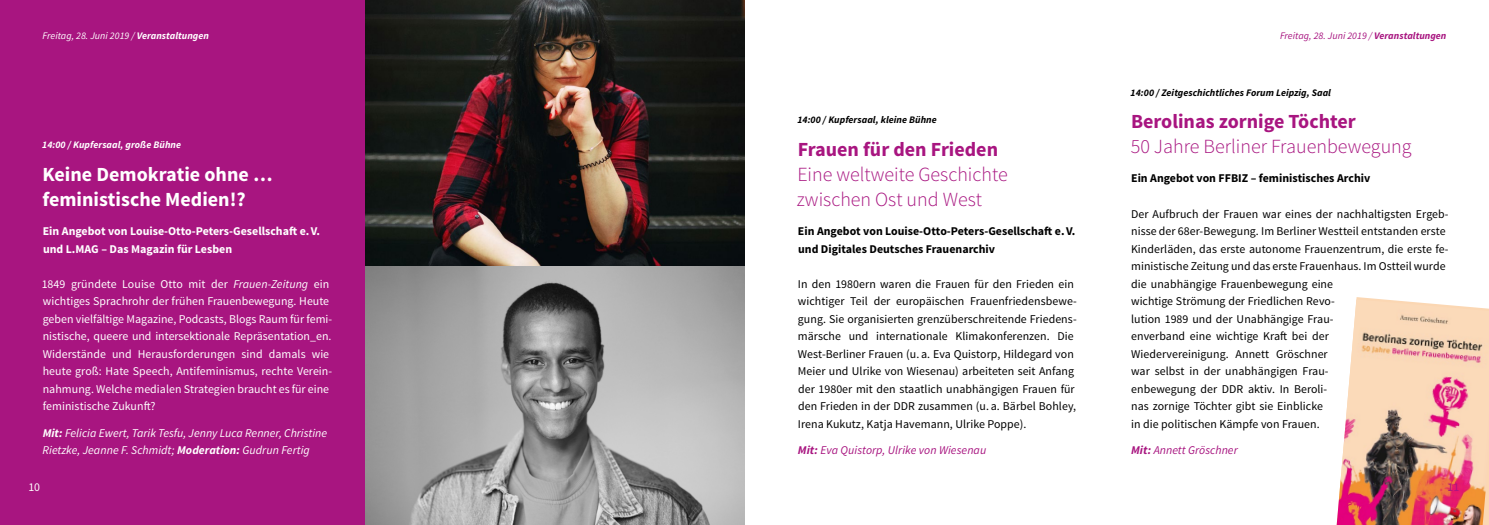
<style>
.page{position:relative;width:1489px;height:525px;background:#fff}
.page>*{position:absolute;margin:0;border:0;box-sizing:border-box;transform-origin:0 0}
.t1{font:300 20px/25px "Source Sans Pro";color:#a81580}
.t2{font:700 20px "Source Sans Pro";color:#a81580}
.t3{font:700 20px/25px "Source Sans Pro";color:#fff}
.t4{font:11.88px/17.5px "Source Sans Pro";letter-spacing:.005em;color:#000}
.t5{font:11.88px/17.5px "Source Sans Pro";letter-spacing:.005em;color:#fff}
.t6{font:700 11.88px/17.5px "Source Sans Pro";color:#000}
.t7{font:italic 11.88px/17.5px "Source Sans Pro";color:#fff}
.t8{font:700 11.88px/17.5px "Source Sans Pro";color:#fff}
.t9{font:italic 11.88px "Source Sans Pro";letter-spacing:.005em;color:#a81580}
.t10{font:11.88px "Source Sans Pro";color:#a81580}
.t11{font:italic 700 10px "Source Sans Pro";letter-spacing:.005em;color:#000}
.t12{font:italic 10px "Source Sans Pro";letter-spacing:.005em;color:#a81580}
.t13{font:italic 10px "Source Sans Pro";letter-spacing:.005em;color:#fff}
.t14{font:italic 700 10px "Source Sans Pro";letter-spacing:.005em;color:#fff}
.s1{font-weight:700}
.s2{font-style:italic}
</style>
<div class="page">
<img style="left:1336px;top:299px;width:152px;height:225px">
<div style="left:0;top:0;width:365px;height:524px;background:#a81580"></div>
<img style="left:365px;top:0;width:379px;height:266px">
<svg style="left:365px;top:266px;width:379px;height:258px;background:#a0a0a0"></svg>
<p class="t13" style="left:43px;top:30px;width:168px">Freitag, 28. Juni 2019 / <span class="s1">Veranstaltungen</span></p>
<p class="t14" style="left:42px;top:138px;width:140px">14:00 / Kupfersaal, große Bühne</p>
<h1 class="t3" style="left:42px;top:162px;width:231px">Keine Demokratie ohne … feministische Medien!?</h1>
<p class="t8" style="left:43px;top:223px;width:279px">Ein Angebot von Louise-Otto-Peters-Gesellschaft e.V. und L.MAG – Das Magazin für Lesben</p>
<p class="t5" style="left:42px;top:275px;width:292px">1849 gründete Louise Otto mit der <span class="s2">Frauen-Zeitung</span> ein wichtiges Sprachrohr der frühen Frauenbewegung. Heute geben vielfältige Magazine, Podcasts, Blogs Raum für femi&shy;nistische, queere und intersektionale Repräsentation_en.<br>Widerstände und Herausforderungen sind damals wie heute groß: Hate Speech, Antifeminismus, rechte Verein&shy;nahmung. Welche medialen Strategien braucht es für eine feministische Zukunft?</p>
<p class="t7" style="left:43px;top:423px;width:286px"><span class="s1">Mit:</span> Felicia Ewert, Tarik Tesfu, Jenny Luca Renner, Christine<br>Rietzke, Jeanne F. Schmidt; <span class="s1">Moderation:</span> Gudrun Fertig</p>
<p class="t5" style="left:28px;top:478px;width:13px">10</p>
<p class="t11" style="left:797px;top:113px;width:141px">14:00 / Kupfersaal, kleine Bühne</p>
<h1 class="t2" style="left:797px;top:136px;width:202px">Frauen für den Frieden</h1>
<h1 class="t1" style="left:796px;top:161px;width:212px">Eine weltweite Geschichte zwischen Ost und West</h1>
<p class="t6" style="left:798px;top:223px;width:279px">Ein Angebot von Louise-Otto-Peters-Gesellschaft e.V. und Digitales Deutsches Frauenarchiv</p>
<p class="t4" style="left:797px;top:275px;width:280px">In den 1980ern waren die Frauen für den Frieden ein wichtiger Teil der europäischen Frauenfriedensbewe&shy;gung. Sie organisierten grenzüberschreitende Friedens&shy;märsche und internationale Klimakonferenzen. Die West-Berliner Frauen (u. a. Eva Quistorp, Hildegard von Meier und Ulrike von Wiesenau) arbeiteten seit Anfang der 1980er mit den staatlich unabhängigen Frauen für den Frieden in der DDR zusammen (u. a. Bärbel Bohley, Irena Kukutz, Katja Havemann, Ulrike Poppe).</p>
<p class="t9" style="left:797px;top:442px;width:190px"><span class="s1">Mit:</span> Eva Quistorp, Ulrike von Wiesenau</p>
<p class="t12" style="left:1279px;top:30px;width:168px">Freitag, 28. Juni 2019 / <span class="s1">Veranstaltungen</span></p>
<p class="t11" style="left:1130px;top:86px;width:202px">14:00 / Zeitgeschichtliches Forum Leipzig, Saal</p>
<h1 class="t2" style="left:1130px;top:108px;width:226px">Berolinas zornige Töchter</h1>
<h1 class="t1" style="left:1130px;top:134px;width:282px">50 Jahre Berliner Frauenbewegung</h1>
<p class="t6" style="left:1131px;top:170px;width:240px">Ein Angebot von FFBIZ – feministisches Archiv</p>
<p class="t4" style="left:1130px;top:205px;width:319px">Der Aufbruch der Frauen war eines der nachhaltigsten Ergeb&shy;nisse der 68er-Bewegung. Im Berliner Westteil entstanden erste Kinderläden, das erste autonome Frauenzentrum, die erste fe&shy;ministische Zeitung und das erste Frauenhaus. Im Ostteil wurde die unabhängige Frauenbewegung eine<br>wichtige Strömung der Friedlichen Revo-<br>lution 1989 und der Unabhängige Frau-<br>enverband eine wichtige Kraft bei der<br>Wiedervereinigung. Annett Gröschner<br>war selbst in der unabhängigen Frau-<br>enbewegung der DDR aktiv. In Beroli-<br>nas zornige Töchter gibt sie Einblicke<br>in die politischen Kämpfe von Frauen.</p>
<p class="t9" style="left:1131px;top:442px;width:108px"><span class="s1">Mit:</span> Annett Gröschner</p>
<p class="t10" style="left:1447px;top:479px;width:13px">11</p>
</div>
